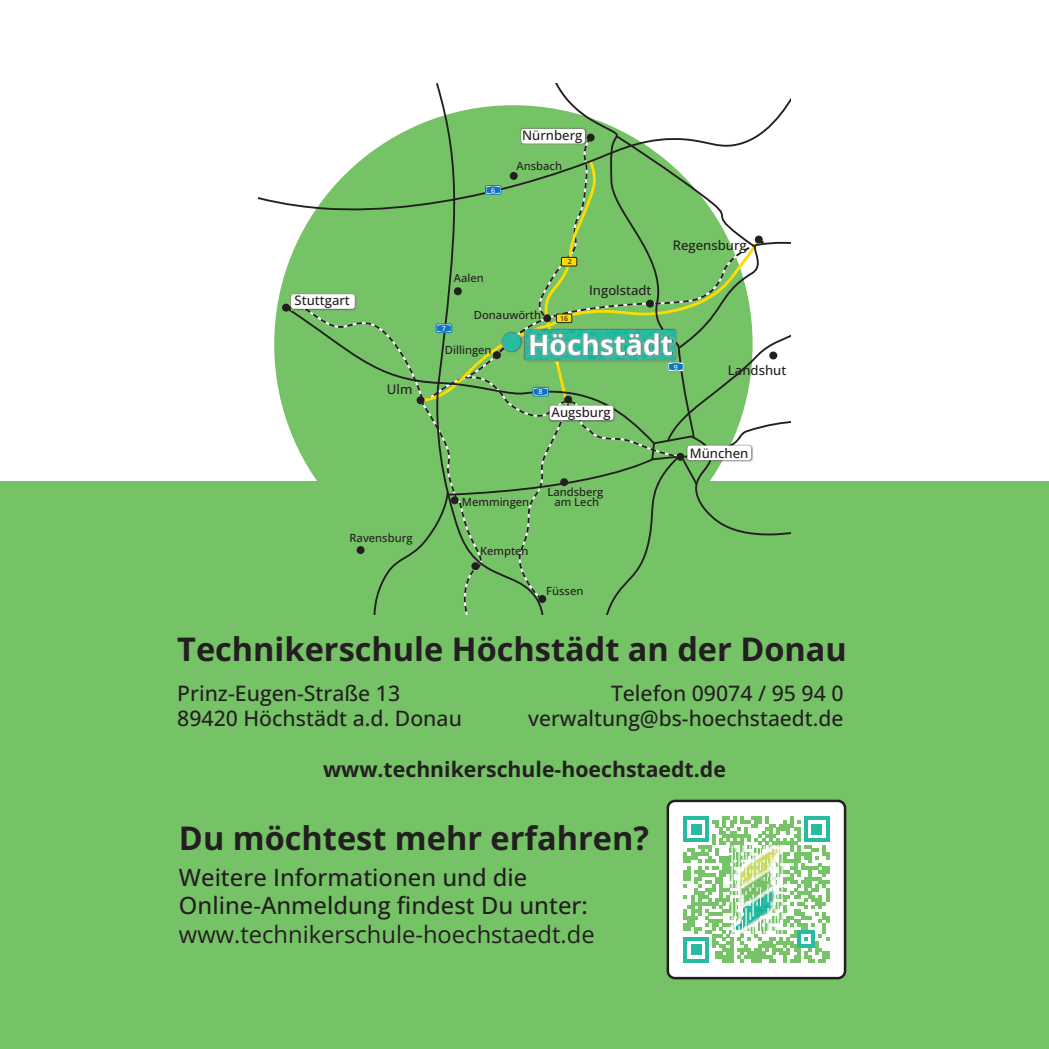
<style>
.page{position:relative;width:1049px;height:1049px;background:#fff}
.page>*{position:absolute;margin:0;border:0;box-sizing:border-box;transform-origin:0 0}
.t1{font:700 32.5px "Open Sans";color:#231f20}
.t2{font:700 28px "Open Sans";color:#fff}
.t3{font:500 23.75px/28.5px "Open Sans";color:#231f20}
.t4{font:23.75px "Open Sans";color:#231f20}
.t5{font:500 21.25px/25.5px "Open Sans";color:#231f20}
.t6{font:700 21.25px "Open Sans";color:#231f20}
.t7{font:500 13px "Open Sans";color:#231f20}
.t8{font:500 11.25px/10.2px "Open Sans";color:#231f20;text-align:center}
.t9{font:500 7px "Open Sans";color:#fff}
.t10{font:500 7px "Open Sans";color:#231f20}
</style>
<div class="page">
<div style="left:0;top:482px;width:1049px;height:567px;background:#76c266"></div>
<div style="left:274px;top:105px;width:479px;height:479px;background:#76c266;border-radius:50%"></div>
<svg style="left:285px;top:311px;width:83px;height:133px"></svg>
<svg style="left:259px;top:83px;width:531px;height:137px"></svg>
<div style="left:282px;top:304px;width:8px;height:8px;background:#231f20;border-radius:50%"></div>
<div style="left:357px;top:546px;width:8px;height:8px;background:#231f20;border-radius:50%"></div>
<img style="left:519px;top:127px;width:68px;height:7px">
<div style="left:521px;top:129px;width:64px;height:15px;background:#fff;border-radius:3px"></div>
<img style="left:290px;top:293px;width:43px;height:18px">
<img style="left:333px;top:293px;width:24px;height:18px">
<svg style="left:288px;top:305px;width:22px;height:6px"></svg>
<div style="left:291px;top:294px;width:64px;height:15px;background:#fff;border-radius:3px"></div>
<svg style="left:368px;top:134px;width:422px;height:481px"></svg>
<div style="left:668px;top:801px;width:177px;height:177px;background:#fff;border-radius:7px"></div>
<div style="left:666px;top:800px;width:180px;height:179px;border:3px solid #231f20;border-radius:7px"></div>
<svg style="left:683px;top:816px;width:146px;height:146px"></svg>
<p class="t7" style="left:522px;top:130px;width:62px">Nürnberg</p>
<p class="t7" style="left:295px;top:295px;width:57px">Stuttgart</p>
<p class="t7" style="left:387px;top:384px;width:27px">Ulm</p>
<p class="t8" style="left:350px;top:534px;width:64px">Ravensburg</p>
<p class="t9" style="left:491px;top:187px;width:6px">6</p>
<p class="t8" style="left:516px;top:161px;width:47px">Ansbach</p>
<p class="t8" style="left:454px;top:274px;width:32px">Aalen</p>
<p class="t10" style="left:568px;top:259px;width:6px">2</p>
<p class="t7" style="left:589px;top:285px;width:64px">Ingolstadt</p>
<p class="t7" style="left:673px;top:240px;width:75px">Regensburg</p>
<p class="t8" style="left:474px;top:311px;width:69px">Donauwörth</p>
<p class="t8" style="left:445px;top:346px;width:48px">Dillingen</p>
<p class="t10" style="left:560px;top:316px;width:10px">16</p>
<p class="t9" style="left:442px;top:326px;width:6px">7</p>
<h2 class="t2" style="left:528px;top:329px;width:147px">Höchstädt</h2>
<p class="t9" style="left:539px;top:389px;width:6px">8</p>
<p class="t7" style="left:551px;top:407px;width:61px">Augsburg</p>
<p class="t8" style="left:462px;top:498px;width:69px">Memmingen</p>
<p class="t8" style="left:547px;top:488px;width:58px">Landsberg am Lech</p>
<p class="t9" style="left:674px;top:364px;width:6px">9</p>
<p class="t7" style="left:728px;top:366px;width:60px">Landshut</p>
<p class="t7" style="left:690px;top:448px;width:60px">München</p>
<p class="t8" style="left:480px;top:547px;width:50px">Kempten</p>
<p class="t8" style="left:546px;top:587px;width:39px">Füssen</p>
<h1 class="t1" style="left:177px;top:636px;width:671px">Technikerschule Höchstädt an der Donau</h1>
<p class="t5" style="left:177px;top:682px;width:286px">Prinz-Eugen-Straße 13<br>89420 Höchstädt a.d. Donau</p>
<p class="t5" style="left:528px;top:682px;width:317px;text-align:right">Telefon 09074 / 95 94 0 verwaltung@bs-hoechstaedt.de</p>
<p class="t6" style="left:323px;top:761px;width:404px">www.technikerschule-hoechstaedt.de</p>
<h1 class="t1" style="left:179px;top:825px;width:471px">Du möchtest mehr erfahren?</h1>
<p class="t3" style="left:179px;top:865px;width:410px">Weitere Informationen und die<br>Online-Anmeldung findest Du unter:</p>
<p class="t4" style="left:179px;top:924px;width:417px">www.technikerschule-hoechstaedt.de</p>
</div>
